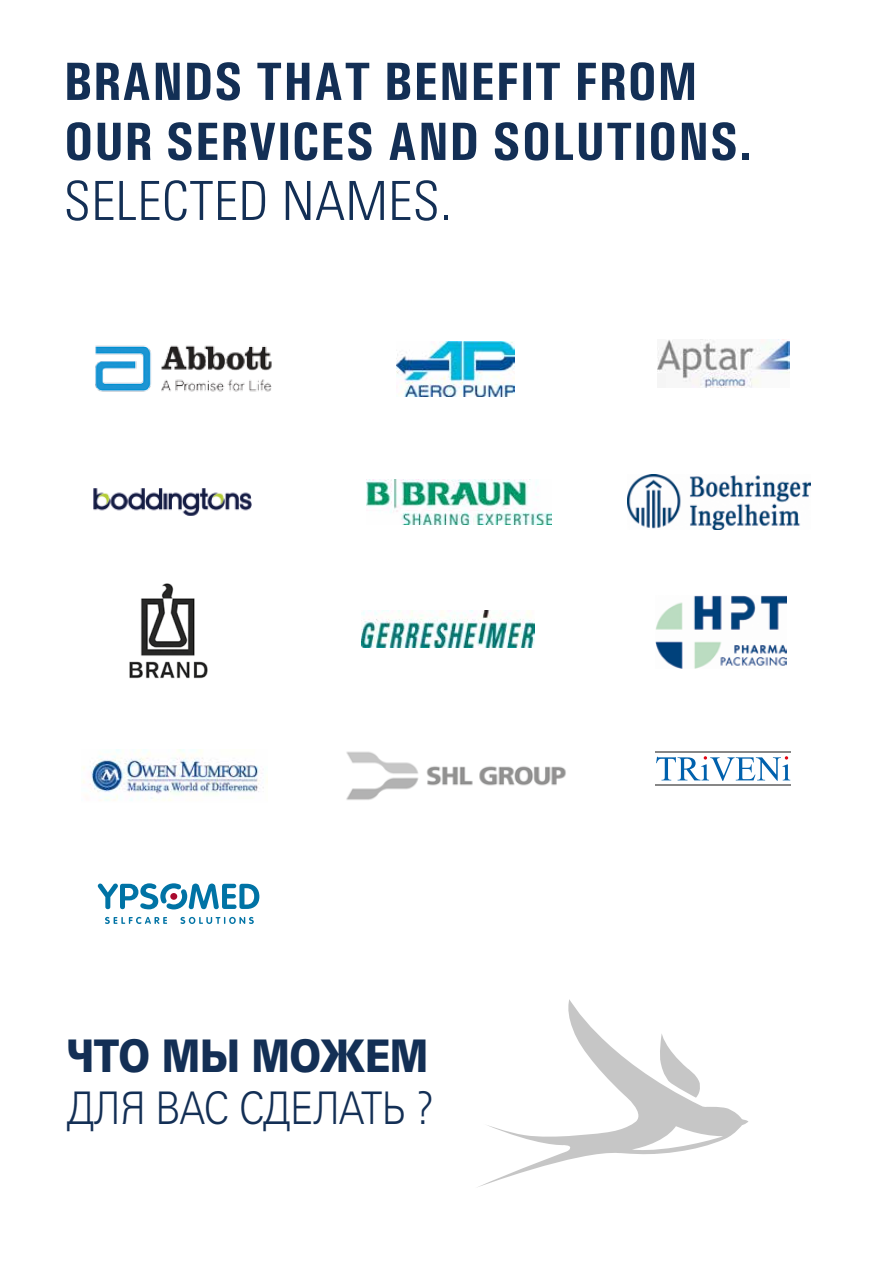
<style>
.page{position:relative;width:893px;height:1263px;background:#fff}
.page>*{position:absolute;margin:0;border:0;box-sizing:border-box;transform-origin:0 0}
.t1{font:700 54px/60px "Univers Condensed";letter-spacing:.01em;color:#132f55}
.t2{font:300 condensed 54px "Univers";letter-spacing:.01em;color:#132f55}
.t3{font:300 45px "Univers Cyr";letter-spacing:-.01em;color:#132f55;scale:.85 1}
.t4{font:900 45px "Univers Cyr";letter-spacing:-.01em;color:#132f55;scale:.85 1}
</style>
<div class="page">
<img style="left:367px;top:479px;width:185px;height:46px">
<img style="left:628px;top:475px;width:182px;height:55px">
<img style="left:655px;top:596px;width:132px;height:73px">
<img style="left:658px;top:339px;width:131px;height:49px">
<img style="left:129px;top:583px;width:79px;height:96px">
<img style="left:361px;top:611px;width:174px;height:36px">
<img style="left:94px;top:488px;width:158px;height:28px">
<img style="left:346px;top:751px;width:220px;height:49px">
<img style="left:95px;top:345px;width:177px;height:47px">
<img style="left:396px;top:341px;width:119px;height:56px">
<img style="left:82px;top:749px;width:185px;height:52px">
<hr style="left:655px;top:751px;width:135px;height:2px;background:#878787">
<hr style="left:655px;top:784px;width:135px;height:2px;background:#878787">
<svg style="left:656px;top:756px;width:134px;height:25px"></svg>
<svg style="left:105px;top:917px;width:62px;height:7px"></svg>
<svg style="left:180px;top:917px;width:74px;height:7px"></svg>
<svg style="left:98px;top:883px;width:161px;height:26px"></svg>
<svg style="left:478px;top:999px;width:270px;height:188px"></svg>
<p class="t1" style="left:64px;top:51px;width:689px">BRANDS THAT BENEFIT FROM<br>OUR SERVICES AND SOLUTIONS.</p>
<p class="t2" style="left:64px;top:168px;width:390px">SELECTED NAMES.</p>
<p class="t4" style="left:67px;top:1029px;width:427px">ЧТО МЫ МОЖЕМ</p>
<p class="t3" style="left:67px;top:1082px;width:434px">ДЛЯ ВАС СДЕЛАТЬ ?</p>
</div>
